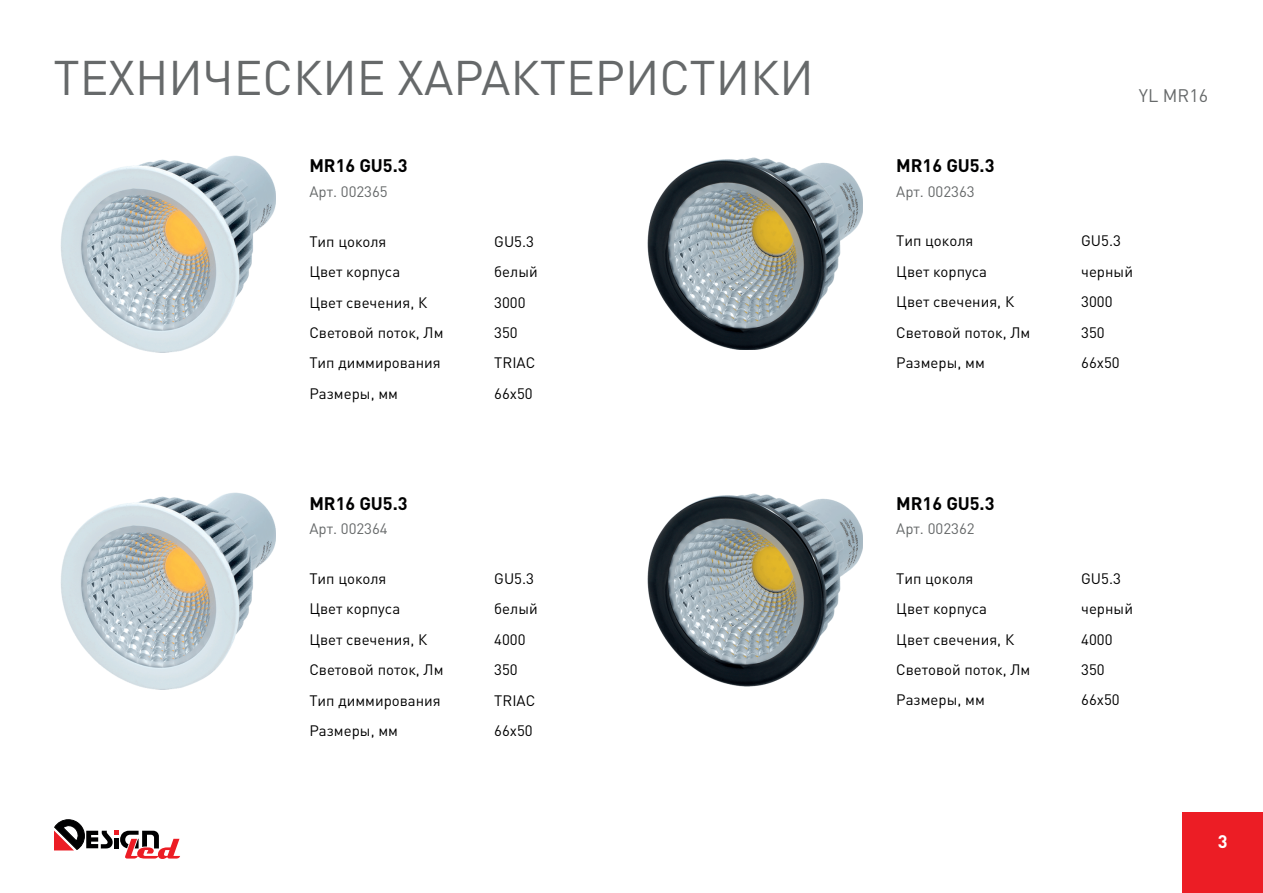
<style>
.page{position:relative;width:1263px;height:893px;background:#fff}
.page>*{position:absolute;margin:0;border:0;box-sizing:border-box;transform-origin:0 0}
.t1{font:48px "DIN Pro";color:#66696a}
.t2{font:700 18px "DIN Pro";color:#000001}
.t3{font:18px "DIN Pro";color:#66696a}
.t4{font:700 18px "DIN Pro";color:#fff}
.t5{font:15px "DIN Pro";color:#000001}
.t6{font:15px "DIN Pro";color:#66696a}
</style>
<div class="page">
<svg style="left:54px;top:820px;width:126px;height:39px"></svg>
<div style="left:1183px;top:813px;width:80px;height:80px;background:#ec1d25"></div>
<img style="left:61px;top:155px;width:215px;height:197px">
<img style="left:61px;top:493px;width:215px;height:196px">
<img style="left:647px;top:158px;width:216px;height:192px">
<img style="left:647px;top:494px;width:216px;height:192px">
<h1 class="t1" style="left:53px;top:45px;width:762px">ТЕХНИЧЕСКИЕ ХАРАКТЕРИСТИКИ</h1>
<p class="t3" style="left:1139px;top:84px;width:71px">YL MR16</p>
<p class="t2" style="left:309px;top:154px;width:100px">MR16 GU5.3</p>
<p class="t6" style="left:309px;top:181px;width:80px">Арт. 002365</p>
<p class="t2" style="left:896px;top:154px;width:100px">MR16 GU5.3</p>
<p class="t6" style="left:896px;top:181px;width:80px">Арт. 002363</p>
<p class="t5" style="left:309px;top:231px;width:79px">Тип цоколя</p>
<p class="t5" style="left:494px;top:231px;width:41px">GU5.3</p>
<p class="t5" style="left:896px;top:231px;width:79px">Тип цоколя</p>
<p class="t5" style="left:1081px;top:231px;width:41px">GU5.3</p>
<p class="t5" style="left:309px;top:261px;width:92px">Цвет корпуса</p>
<p class="t5" style="left:494px;top:261px;width:45px">белый</p>
<p class="t5" style="left:896px;top:261px;width:92px">Цвет корпуса</p>
<p class="t5" style="left:1081px;top:261px;width:53px">черный</p>
<p class="t5" style="left:309px;top:292px;width:119px">Цвет свечения, К</p>
<p class="t5" style="left:494px;top:292px;width:33px">3000</p>
<p class="t5" style="left:896px;top:292px;width:119px">Цвет свечения, К</p>
<p class="t5" style="left:1081px;top:292px;width:33px">3000</p>
<p class="t5" style="left:309px;top:322px;width:136px">Световой поток, Лм</p>
<p class="t5" style="left:494px;top:322px;width:25px">350</p>
<p class="t5" style="left:896px;top:322px;width:136px">Световой поток, Лм</p>
<p class="t5" style="left:1081px;top:322px;width:25px">350</p>
<p class="t5" style="left:309px;top:353px;width:133px">Тип диммирования</p>
<p class="t5" style="left:494px;top:353px;width:43px">TRIAC</p>
<p class="t5" style="left:896px;top:353px;width:90px">Размеры, мм</p>
<p class="t5" style="left:1081px;top:353px;width:40px">66x50</p>
<p class="t5" style="left:309px;top:383px;width:90px">Размеры, мм</p>
<p class="t5" style="left:494px;top:383px;width:40px">66x50</p>
<p class="t2" style="left:309px;top:491px;width:100px">MR16 GU5.3</p>
<p class="t6" style="left:309px;top:519px;width:80px">Арт. 002364</p>
<p class="t2" style="left:896px;top:491px;width:100px">MR16 GU5.3</p>
<p class="t6" style="left:896px;top:518px;width:80px">Арт. 002362</p>
<p class="t5" style="left:309px;top:568px;width:79px">Тип цоколя</p>
<p class="t5" style="left:494px;top:568px;width:41px">GU5.3</p>
<p class="t5" style="left:896px;top:568px;width:79px">Тип цоколя</p>
<p class="t5" style="left:1081px;top:568px;width:41px">GU5.3</p>
<p class="t5" style="left:309px;top:599px;width:92px">Цвет корпуса</p>
<p class="t5" style="left:494px;top:599px;width:45px">белый</p>
<p class="t5" style="left:896px;top:598px;width:92px">Цвет корпуса</p>
<p class="t5" style="left:1081px;top:598px;width:53px">черный</p>
<p class="t5" style="left:309px;top:629px;width:119px">Цвет свечения, К</p>
<p class="t5" style="left:494px;top:629px;width:33px">4000</p>
<p class="t5" style="left:896px;top:629px;width:119px">Цвет свечения, К</p>
<p class="t5" style="left:1081px;top:629px;width:33px">4000</p>
<p class="t5" style="left:309px;top:660px;width:136px">Световой поток, Лм</p>
<p class="t5" style="left:494px;top:660px;width:25px">350</p>
<p class="t5" style="left:896px;top:659px;width:136px">Световой поток, Лм</p>
<p class="t5" style="left:1081px;top:659px;width:25px">350</p>
<p class="t5" style="left:309px;top:690px;width:133px">Тип диммирования</p>
<p class="t5" style="left:494px;top:690px;width:43px">TRIAC</p>
<p class="t5" style="left:896px;top:689px;width:90px">Размеры, мм</p>
<p class="t5" style="left:1081px;top:689px;width:40px">66x50</p>
<p class="t5" style="left:309px;top:720px;width:90px">Размеры, мм</p>
<p class="t5" style="left:494px;top:720px;width:40px">66x50</p>
<p class="t4" style="left:1218px;top:830px;width:11px">3</p>
</div>
